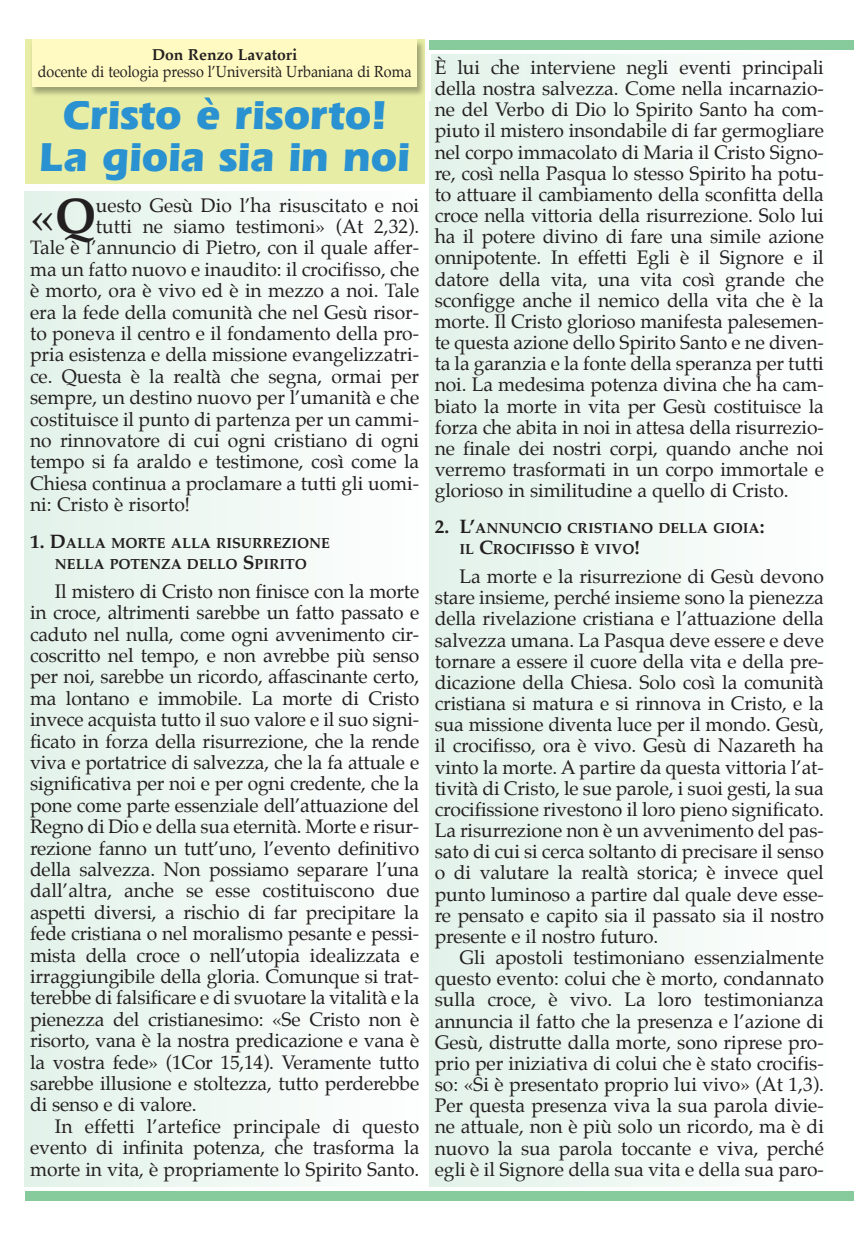
<style>
.page{position:relative;width:854px;height:1241px;background:#fff}
.page>*{position:absolute;margin:0;border:0;box-sizing:border-box;transform-origin:0 0}
.t1{font:49.52px "Palatino";color:#231f20}
.t2{font:700 42px/42px "Eras IT Cby BT";color:#2a92d0;text-align:center}
.t3{font:19.25px/21.2px "Palatino";color:#231f20;text-align:justify}
.t4{font:15.75px "Palatino";color:#231f20;scale:.91 1}
.t5{font:700 15.75px "Palatino";color:#231f20}
.t6{font:700 14.35px/21.3px "Palatino";color:#231f20;text-align:center}
.s1{font-weight:700}
.s2{font-size:19.25px}
</style>
<div class="page">
<div style="left:25px;top:191px;width:399px;height:995px;background:linear-gradient(to right,#e2f2e9,#fefefe)"></div>
<div style="left:429px;top:55px;width:399px;height:1131px;background:linear-gradient(to right,#e2f2e9,#fefefe)"></div>
<div style="left:25px;top:40px;width:399px;height:144px;background:#e8eda6"></div>
<img style="left:429px;top:55px;width:1px;height:45px">
<img style="left:30px;top:40px;width:394px;height:57px">
<svg style="left:204px;top:97px;width:7px;height:3px"></svg>
<div style="left:32px;top:40px;width:385px;height:47px;background:#fffac1"></div>
<div style="left:25px;top:1191px;width:828px;height:9px;background:#87cb9c"></div>
<div style="left:429px;top:40px;width:424px;height:10px;background:#87cb9c"></div>
<p class="t5" style="left:152px;top:47px;width:147px">DON RENZO LAVATORI</p>
<p class="t4" style="left:38px;top:64px;width:412px">docente di teologia presso l’Università Urbaniana di Roma</p>
<h2 class="t2" style="left:40px;top:99px;width:371px">Cristo è risorto!<br>La gioia sia in noi</h2>
<h1 class="t1" style="left:30px;top:192px;width:67px">«<span class="s1">Q</span></h1>
<p class="t3" style="left:96px;top:196px;width:324px">uesto Gesù Dio l’ha risuscitato e noi</p>
<p class="t3" style="left:96px;top:217px;width:324px">tutti ne siamo testimoni» (At 2,32).</p>
<p class="t3" style="left:30px;top:238px;width:390px">Tale è l’annuncio di Pietro, con il quale affer-</p>
<p class="t3" style="left:30px;top:260px;width:390px">ma un fatto nuovo e inaudito: il crocifisso, che</p>
<p class="t3" style="left:30px;top:281px;width:390px">è morto, ora è vivo ed è in mezzo a noi. Tale</p>
<p class="t3" style="left:30px;top:303px;width:390px">era la fede della comunità che nel Gesù risor-</p>
<p class="t3" style="left:30px;top:324px;width:390px">to poneva il centro e il fondamento della pro-</p>
<p class="t3" style="left:30px;top:345px;width:390px">pria esistenza e della missione evangelizzatri-</p>
<p class="t3" style="left:30px;top:367px;width:390px">ce. Questa è la realtà che segna, ormai per</p>
<p class="t3" style="left:30px;top:388px;width:390px">sempre, un destino nuovo per l’umanità e che</p>
<p class="t3" style="left:30px;top:410px;width:390px">costituisce il punto di partenza per un cammi-</p>
<p class="t3" style="left:30px;top:431px;width:390px">no rinnovatore di cui ogni cristiano di ogni</p>
<p class="t3" style="left:30px;top:452px;width:390px">tempo si fa araldo e testimone, così come la</p>
<p class="t3" style="left:30px;top:474px;width:390px">Chiesa continua a proclamare a tutti gli uomi-</p>
<p class="t3" style="left:30px;top:495px;width:162px">ni: Cristo è risorto!</p>
<p class="t6" style="left:30px;top:533px;width:301px"><span class="s2">1. D</span>ALLA MORTE ALLA RISURREZIONE<br>NELLA POTENZA DELLO <span class="s2">S</span>PIRITO</p>
<p class="t3" style="left:30px;top:582px;width:390px;text-indent:25px">Il mistero di Cristo non finisce con la morte in croce, altrimenti sarebbe un fatto passato e caduto nel nulla, come ogni avvenimento cir&shy;coscritto nel tempo, e non avrebbe più senso per noi, sarebbe un ricordo, affascinante certo, ma lontano e immobile. La morte di Cristo invece acquista tutto il suo valore e il suo signi&shy;ficato in forza della risurrezione, che la rende viva e portatrice di salvezza, che la fa attuale e significativa per noi e per ogni credente, che la pone come parte essenziale dell’attuazione del Regno di Dio e della sua eternità. Morte e risur&shy;rezione fanno un tutt’uno, l’evento definitivo della salvezza. Non possiamo separare l’una dall’altra, anche se esse costituiscono due aspetti diversi, a rischio di far precipitare la fede cristiana o nel moralismo pesante e pessi&shy;mista della croce o nell’utopia idealizzata e irraggiungibile della gloria. Comunque si trat&shy;terebbe di falsificare e di svuotare la vitalità e la pienezza del cristianesimo: «Se Cristo non è risorto, vana è la nostra predicazione e vana è la vostra fede» (1Cor 15,14). Veramente tutto sarebbe illusione e stoltezza, tutto perderebbe di senso e di valore.</p>
<p class="t3" style="left:30px;top:1116px;width:390px;text-indent:25px">In effetti l’artefice principale di questo evento di infinita potenza, che trasforma la morte in vita, è propriamente lo Spirito Santo.</p>
<p class="t3" style="left:434px;top:58px;width:390px">È lui che interviene negli eventi principali della nostra salvezza. Come nella incarnazio&shy;ne del Verbo di Dio lo Spirito Santo ha com&shy;piuto il mistero insondabile di far germogliare nel corpo immacolato di Maria il Cristo Signo&shy;re, così nella Pasqua lo stesso Spirito ha potu&shy;to attuare il cambiamento della sconfitta della croce nella vittoria della risurrezione. Solo lui ha il potere divino di fare una simile azione onnipotente. In effetti Egli è il Signore e il datore della vita, una vita così grande che sconfigge anche il nemico della vita che è la morte. Il Cristo glorioso manifesta palesemen&shy;te questa azione dello Spirito Santo e ne diven&shy;ta la garanzia e la fonte della speranza per tutti noi. La medesima potenza divina che ha cam&shy;biato la morte in vita per Gesù costituisce la forza che abita in noi in attesa della risurrezio&shy;ne finale dei nostri corpi, quando anche noi verremo trasformati in un corpo immortale e glorioso in similitudine a quello di Cristo.</p>
<p class="t6" style="left:459px;top:518px;width:306px;text-align:left;text-indent:-25px"><span class="s2">2. L’</span>ANNUNCIO CRISTIANO DELLA GIOIA<span class="s2">:<br></span>IL <span class="s2">C</span>ROCIFISSO È VIVO<span class="s2">!</span></p>
<p class="t3" style="left:434px;top:567px;width:390px;text-indent:25px">La morte e la risurrezione di Gesù devono stare insieme, perché insieme sono la pienezza della rivelazione cristiana e l’attuazione della salvezza umana. La Pasqua deve essere e deve tornare a essere il cuore della vita e della pre&shy;dicazione della Chiesa. Solo così la comunità cristiana si matura e si rinnova in Cristo, e la sua missione diventa luce per il mondo. Gesù, il crocifisso, ora è vivo. Gesù di Nazareth ha vinto la morte. A partire da questa vittoria l’at&shy;tività di Cristo, le sue parole, i suoi gesti, la sua crocifissione rivestono il loro pieno significato.<br>La risurrezione non è un avvenimento del pas&shy;sato di cui si cerca soltanto di precisare il senso o di valutare la realtà storica; è invece quel punto luminoso a partire dal quale deve esse&shy;re pensato e capito sia il passato sia il nostro presente e il nostro futuro.</p>
<p class="t3" style="left:434px;top:948px;width:390px;text-indent:25px">Gli apostoli testimoniano essenzialmente questo evento: colui che è morto, condannato sulla croce, è vivo. La loro testimonianza annuncia il fatto che la presenza e l’azione di Gesù, distrutte dalla morte, sono riprese pro&shy;prio per iniziativa di colui che è stato crocifis&shy;so: «Si è presentato proprio lui vivo» (At 1,3).<br>Per questa presenza viva la sua parola divie&shy;ne attuale, non è più solo un ricordo, ma è di nuovo la sua parola toccante e viva, perché egli è il Signore della sua vita e della sua paro-</p>
</div>
